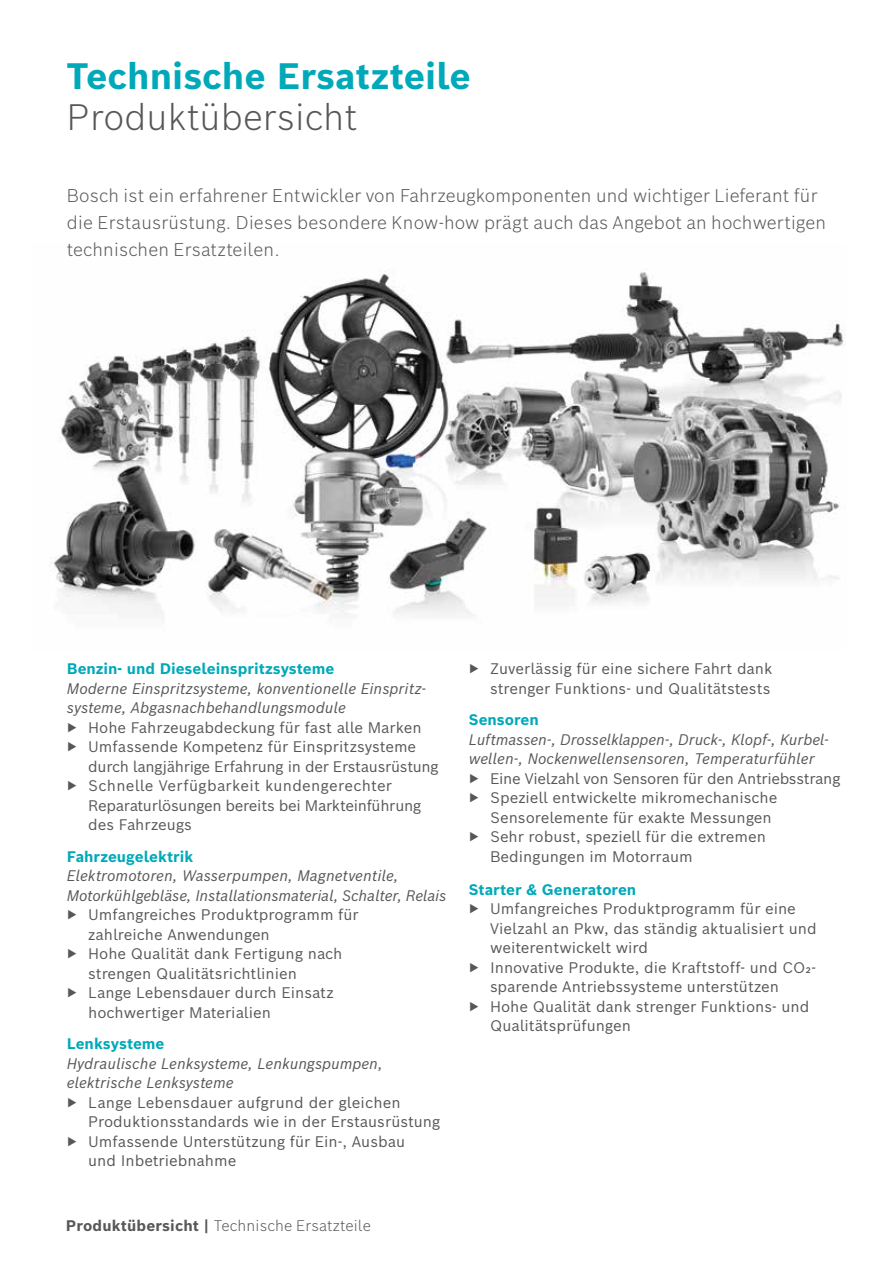
<style>
.page{position:relative;width:893px;height:1263px;background:#fff}
.page>*{position:absolute;margin:0;border:0;box-sizing:border-box;transform-origin:0 0}
.t1{font:700 36px "Bosch Sans";color:#00a9b9}
.t2{font:300 36px "Bosch Sans";letter-spacing:.005em;color:#575756}
.t3{font:300 18px/27px "Bosch Sans";letter-spacing:.01em;color:#575756}
.t4{font:15px/19.5px "Bosch Sans";color:#575756;text-align:right}
.t5{font:italic 15px/19.5px "Bosch Sans";letter-spacing:-.01em;color:#575756}
.t6{font:15px "Bosch Sans";letter-spacing:-.02em;color:#575756}
.t7{font:700 15px "Bosch Sans";color:#00a9b9}
.t8{font:300 15px "Bosch Sans";letter-spacing:.01em;color:#575756}
.t9{font:15px "Bosch Sans";letter-spacing:.02em;color:#575756}
.s1{font-weight:700}
</style>
<div class="page">
<img style="left:49px;top:270px;width:797px;height:347px">
<h1 class="t1" style="left:67px;top:52px;width:405px">Technische Ersatzteile</h1>
<h1 class="t2" style="left:67px;top:93px;width:292px">Produktübersicht</h1>
<p class="t3" style="left:67px;top:181px;width:760px">Bosch ist ein erfahrener Entwickler von Fahrzeugkomponenten und wichtiger Lieferant für die Erstausrüstung. Dieses besondere Know-how prägt auch das Angebot an hochwertigen technischen Ersatzteilen.</p>
<p class="t7" style="left:67px;top:659px;width:269px">Benzin- und Dieseleinspritzsysteme</p>
<p class="t5" style="left:67px;top:678px;width:361px">Moderne Einspritzsysteme, konventionelle Einspritz&shy;systeme, Abgasnachbehandlungsmodule</p>
<p class="t4" style="left:67px;top:717px;width:356px">▶ Hohe Fahrzeugabdeckung für fast alle Marken</p>
<p class="t4" style="left:67px;top:737px;width:351px">▶ Umfassende Kompetenz für Einspritzsysteme</p>
<p class="t6" style="left:88px;top:756px;width:352px">durch langjährige Erfahrung in der Erstausrüstung</p>
<p class="t9" style="left:67px;top:776px;width:327px">▶ Schnelle Verfügbarkeit kundengerechter</p>
<p class="t6" style="left:88px;top:795px;width:335px">Reparaturlösungen bereits bei Markteinführung</p>
<p class="t4" style="left:88px;top:815px;width:105px">des Fahrzeugs</p>
<p class="t7" style="left:67px;top:846px;width:128px">Fahrzeugelektrik</p>
<p class="t5" style="left:67px;top:866px;width:381px">Elektromotoren, Wasserpumpen, Magnetventile,<br>Motorkühlgebläse, Installationsmaterial, Schalter, Relais</p>
<p class="t4" style="left:67px;top:905px;width:293px">▶ Umfangreiches Produktprogramm für</p>
<p class="t4" style="left:88px;top:924px;width:183px">zahlreiche Anwendungen</p>
<p class="t4" style="left:67px;top:944px;width:277px">▶ Hohe Qualität dank Fertigung nach</p>
<p class="t4" style="left:88px;top:963px;width:210px">strengen Qualitätsrichtlinien</p>
<p class="t4" style="left:67px;top:983px;width:268px">▶ Lange Lebensdauer durch Einsatz</p>
<p class="t4" style="left:88px;top:1002px;width:184px">hochwertiger Materialien</p>
<p class="t7" style="left:67px;top:1034px;width:99px">Lenksysteme</p>
<p class="t5" style="left:67px;top:1053px;width:317px">Hydraulische Lenksysteme, Lenkungspumpen, elektrische Lenksysteme</p>
<p class="t4" style="left:67px;top:1092px;width:335px">▶ Lange Lebensdauer aufgrund der gleichen</p>
<p class="t4" style="left:88px;top:1112px;width:354px">Produktionsstandards wie in der Erstausrüstung</p>
<p class="t4" style="left:67px;top:1131px;width:340px">▶ Umfassende Unterstützung für Ein-, Ausbau</p>
<p class="t4" style="left:88px;top:1151px;width:150px">und Inbetriebnahme</p>
<p class="t8" style="left:66px;top:1216px;width:307px"><span class="s1">Produktübersicht |</span> Technische Ersatzteile</p>
<p class="t4" style="left:469px;top:659px;width:305px">▶ Zuverlässig für eine sichere Fahrt dank strenger Funktions- und Qualitätstests</p>
<p class="t7" style="left:469px;top:710px;width:72px">Sensoren</p>
<p class="t5" style="left:469px;top:729px;width:361px">Luftmassen-, Drosselklappen-, Druck-, Klopf-, Kurbel&shy;wellen-, Nockenwellensensoren, Temperaturfühler</p>
<p class="t6" style="left:469px;top:768px;width:373px">▶ Eine Vielzahl von Sensoren für den Antriebsstrang</p>
<p class="t4" style="left:469px;top:788px;width:310px">▶ Speziell entwickelte mikromechanische</p>
<p class="t4" style="left:490px;top:807px;width:283px">Sensorelemente für exakte Messungen</p>
<p class="t4" style="left:469px;top:827px;width:299px">▶ Sehr robust, speziell für die extremen</p>
<p class="t4" style="left:490px;top:846px;width:204px">Bedingungen im Motorraum</p>
<p class="t7" style="left:469px;top:879px;width:169px">Starter &amp; Generatoren</p>
<p class="t4" style="left:469px;top:899px;width:329px">▶ Umfangreiches Produktprogramm für eine</p>
<p class="t4" style="left:490px;top:918px;width:328px">Vielzahl an Pkw, das ständig aktualisiert und</p>
<p class="t4" style="left:490px;top:938px;width:160px">weiterentwickelt wird</p>
<p class="t4" style="left:469px;top:957px;width:349px">▶ Innovative Produkte, die Kraftstoff- und CO2-</p>
<p class="t4" style="left:490px;top:977px;width:291px">sparende Antriebssysteme unterstützen</p>
<p class="t4" style="left:469px;top:996px;width:342px">▶ Hohe Qualität dank strenger Funktions- und</p>
<p class="t4" style="left:490px;top:1016px;width:143px">Qualitätsprüfungen</p>
</div>
